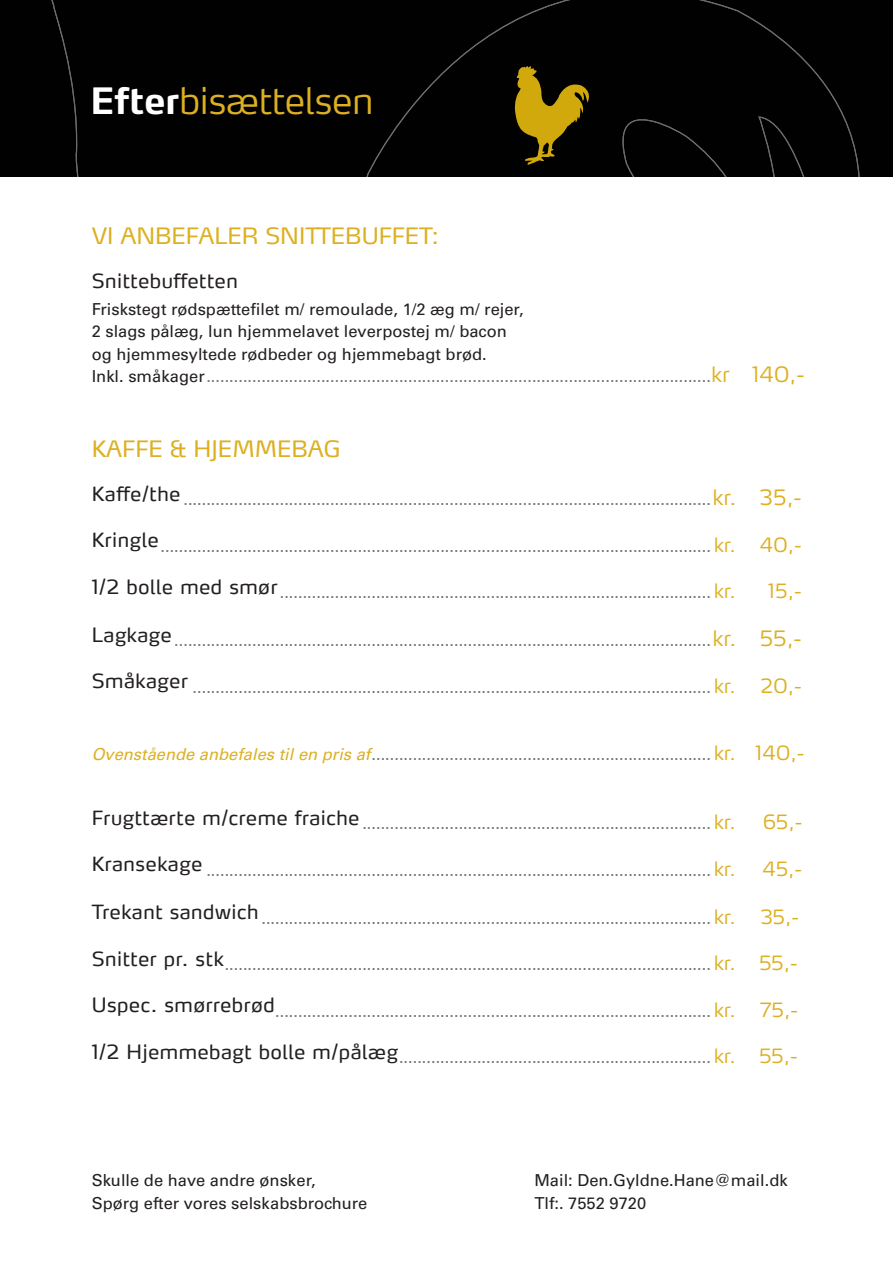
<style>
.page{position:relative;width:893px;height:1263px;background:#fff}
.page>*{position:absolute;margin:0;border:0;box-sizing:border-box;transform-origin:0 0}
.Rubrik{font:300 36px "Max LF";color:#ddb021}
.Underoverskrift{font:22.5px "Max LF";color:#ddb021}
.mellem_rubrik{font:300 19.5px "Max LF";color:#ddb021}
.mellem_rubrik-2{font:19.5px "Max LF";letter-spacing:.03em;color:#231f20}
.mellem_rubrik-3{font:16.5px "Univers LT Std";color:#76787b}
.brødtekst{font:16.5px "Univers LT Std";color:#231f20}
.brødtekst-2{font:16.5px "Univers LT Std";color:#76787b}
.s1{font-weight:700;color:#fff}
.s2{color:#231f20}
.s3{font-family:"Max LF";font-weight:300;font-size:21px;color:#ddb021}
.s4{font-family:"Max LF";font-weight:300;font-size:19.5px;color:#ddb021}
.s5{font-style:italic;color:#ddb021}
</style>
<div class="page">
<div style="left:0;top:0;width:893px;height:176px;background:#010101"></div>
<svg style="left:514px;top:65px;width:79px;height:101px;background:#584705"></svg>
<p class="Rubrik" style="left:90px;top:78px;width:284px"><span class="s1">Efter</span>bisættelsen</p>
<p class="Underoverskrift" style="left:92px;top:222px;width:349px">VI ANBEFALER SNITTEBUFFET:</p>
<p class="mellem_rubrik-2" style="left:92px;top:269px;width:148px">Snittebuffetten</p>
<p class="brødtekst" style="left:92px;top:299px;width:434px">Friskstegt rødspættefilet m/ remoulade, 1/2 æg m/ rejer,</p>
<p class="brødtekst" style="left:92px;top:322px;width:417px">2 slags pålæg, lun hjemmelavet leverpostej m/ bacon</p>
<p class="brødtekst" style="left:92px;top:344px;width:397px">og hjemmesyltede rødbeder og hjemmebagt brød.</p>
<p class="brødtekst-2" style="left:92px;top:367px;width:714px"><span class="s2">Inkl. småkager</span>..............................................................................................................<span class="s3">kr 140,-</span></p>
<p class="Underoverskrift" style="left:92px;top:435px;width:250px">KAFFE &amp; HJEMMEBAG</p>
<p class="mellem_rubrik-3" style="left:92px;top:490px;width:712px"><sup>Kaffe/the</sup> ...................................................................................................................<span class="s3">kr. 35,-</span></p>
<p class="mellem_rubrik-3" style="left:92px;top:536px;width:712px"><sup>Kringle</sup>........................................................................................................................ <span class="s4">kr. 40,-</span></p>
<p class="mellem_rubrik-3" style="left:92px;top:583px;width:646px"><sup>1/2</sup> <sup>bolle</sup> <sup>med</sup> <sup>smør</sup>.............................................................................................. <span class="s4">kr.</span></p>
<p class="mellem_rubrik" style="left:768px;top:579px;width:35px">15,-</p>
<p class="mellem_rubrik-3" style="left:92px;top:631px;width:712px"><sup>Lagkage</sup>.....................................................................................................................<span class="s3">kr. 55,-</span></p>
<p class="mellem_rubrik-3" style="left:92px;top:677px;width:646px"><sup>Småkager</sup> ................................................................................................................. <span class="s4">kr.</span></p>
<p class="mellem_rubrik" style="left:760px;top:674px;width:43px">20,-</p>
<p class="mellem_rubrik-3" style="left:92px;top:745px;width:714px"><span class="s5">Ovenstående anbefales til en pris af</span>.......................................................................... <span class="s4">kr. 140,-</span></p>
<p class="mellem_rubrik-3" style="left:92px;top:814px;width:646px"><sup>Frugttærte</sup> <sup>m/creme</sup> <sup>fraiche</sup> ............................................................................ <span class="s4">kr.</span></p>
<p class="mellem_rubrik" style="left:763px;top:810px;width:41px">65,-</p>
<p class="mellem_rubrik-3" style="left:92px;top:860px;width:646px"><sup>Kransekage</sup> .............................................................................................................. <span class="s4">kr.</span></p>
<p class="mellem_rubrik" style="left:762px;top:857px;width:42px">45,-</p>
<p class="mellem_rubrik-3" style="left:92px;top:908px;width:646px"><sup>Trekant</sup> <sup>sandwich</sup> .................................................................................................. <span class="s4">kr.</span></p>
<p class="mellem_rubrik" style="left:761px;top:905px;width:40px">35,-</p>
<p class="mellem_rubrik-3" style="left:92px;top:955px;width:708px"><sup>Snitter</sup> <sup>pr.</sup> <sup>stk</sup>.......................................................................................................... <span class="s4">kr. 55,-</span></p>
<p class="mellem_rubrik-3" style="left:92px;top:1001px;width:708px"><sup>Uspec.</sup> <sup>smørrebrød</sup>............................................................................................... <span class="s4">kr. 75,-</span></p>
<p class="mellem_rubrik-3" style="left:92px;top:1048px;width:708px"><sup>1/2</sup> <sup>Hjemmebagt</sup> <sup>bolle</sup> <sup>m/pålæg</sup>.................................................................... <span class="s4">kr. 55,-</span></p>
<p class="brødtekst" style="left:92px;top:1171px;width:226px">Skulle de have andre ønsker,</p>
<p class="brødtekst" style="left:92px;top:1193px;width:277px">Spørg efter vores selskabsbrochure</p>
<p class="brødtekst" style="left:534px;top:1171px;width:255px">Mail: Den.Gyldne.Hane@mail.dk</p>
<p class="brødtekst" style="left:534px;top:1193px;width:113px">Tlf:. 7552 9720</p>
</div>
